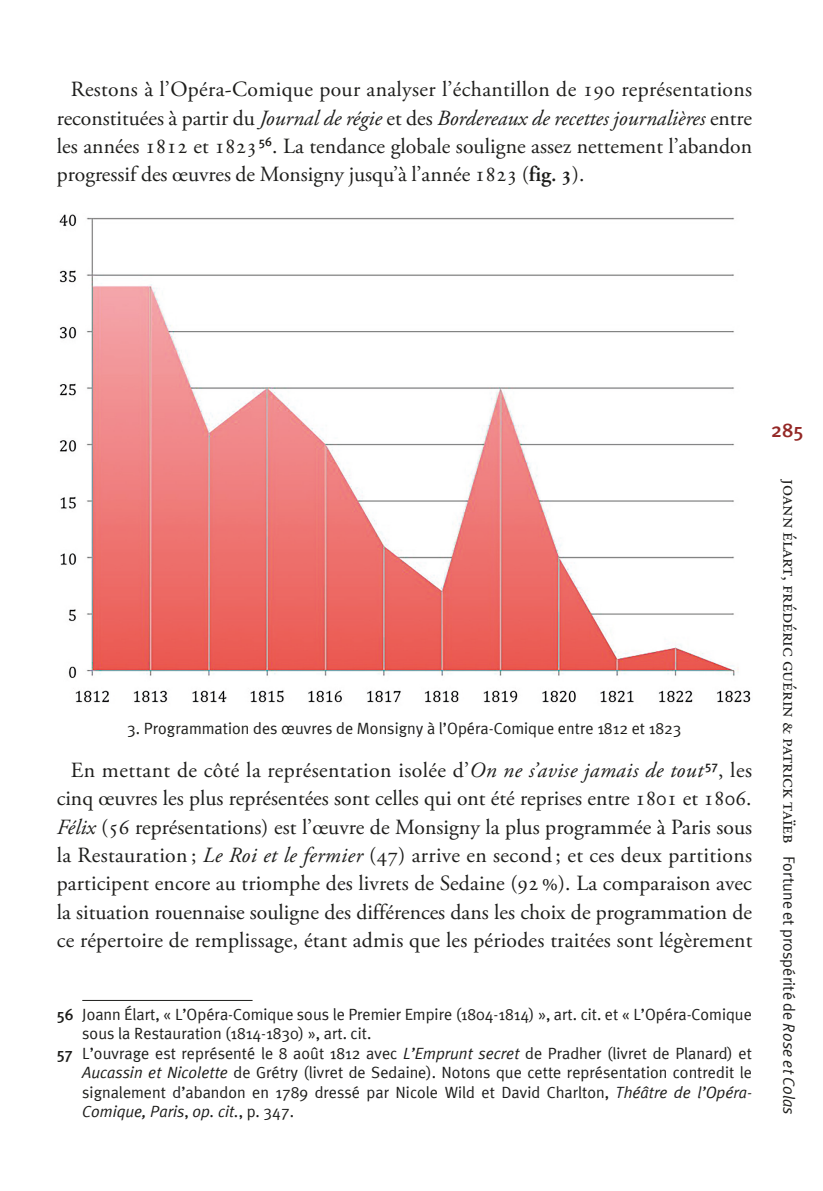
<style>
.page{position:relative;width:823px;height:1191px;background:#fff}
.page>*{position:absolute;margin:0;border:0;box-sizing:border-box;transform-origin:0 0}
.t1{font:21.6px/28.4px "Adobe Garamond Pro";letter-spacing:.005em;color:#1d1d1b;text-align:justify}
.t2{font:500 20px "Meta Plus";color:#942826}
.t3{font:19.6px "Adobe Garamond Pro";color:#1d1d1b}
.t4{font:16.2px "Meta Plus";color:#1d1d1b}
.t5{font:italic 16.2px "Meta Plus";color:#1d1d1b}
.s1{font-style:italic}
.s2{font-weight:600}
.s3{font-weight:500;font-size:16px}
.s4{font-style:normal}
.s5{font-family:"Meta Plus";font-size:16.2px}
.s6{font-family:"Meta Plus";font-style:italic;font-size:16.2px}
</style>
<div class="page">
<img style="left:59px;top:214px;width:692px;height:489px">
<hr style="left:82px;top:1000px;width:170px;height:1px;background:#1d1d1b">
<p class="t1" style="left:57px;top:76px;width:696px;text-indent:14px">Restons à l’Opéra-Comique pour analyser l’échantillon de 190 représentations reconstituées à partir du <span class="s1">Journal de régie</span> et des <span class="s1">Bordereaux de recettes journalières</span> entre les années 1812 et 1823 <sup>56</sup>. La tendance globale souligne assez nettement l’abandon progressif des œuvres de Monsigny jusqu’à l’année 1823 (<span class="s2">fig. 3</span>).</p>
<p class="t4" style="left:127px;top:719px;width:555px">3. Programmation des œuvres de Monsigny à l’Opéra-Comique entre 1812 et 1823</p>
<p class="t1" style="left:57px;top:756px;width:697px;text-indent:14px">En mettant de côté la représentation isolée d’<span class="s1">On ne s’avise jamais de tout</span> <sup>57</sup>, les cinq œuvres les plus représentées sont celles qui ont été reprises entre 1801 et 1806.<br><span class="s1">Félix</span> (56 représentations) est l’œuvre de Monsigny la plus programmée à Paris sous la Restauration ; <span class="s1">Le Roi et le fermier</span> (47) arrive en second ; et ces deux partitions participent encore au triomphe des livrets de Sedaine (92 %). La comparaison avec la situation rouennaise souligne des différences dans les choix de programmation de ce répertoire de remplissage, étant admis que les périodes traitées sont légèrement</p>
<p class="t4" style="left:57px;top:1005px;width:696px"><span class="s3">56</span> Joann Élart, « L’Opéra-Comique sous le Premier Empire (1804-1814) », art. cit. et « L’Opéra-Comique</p>
<p class="t4" style="left:82px;top:1024px;width:290px">sous la Restauration (1814-1830) », art. cit.</p>
<p class="t4" style="left:57px;top:1043px;width:696px"><span class="s3">57</span> L’ouvrage est représenté le 8 août 1812 avec <span class="s1">L’Emprunt secret</span> de Pradher (livret de Planard) et</p>
<p class="t4" style="left:82px;top:1063px;width:670px"><span class="s1">Aucassin et Nicolette</span> de Grétry (livret de Sedaine). Notons que cette représentation contredit le</p>
<p class="t4" style="left:82px;top:1082px;width:670px">signalement d’abandon en 1789 dressé par Nicole Wild et David Charlton, <span class="s1">Théâtre de l’Opéra-</span></p>
<p class="t5" style="left:82px;top:1102px;width:213px">Comique, Paris<span class="s4">,</span> op. cit.<span class="s4">, p. 347.</span></p>
<p class="t2" style="left:770px;top:418px;width:34px">285</p>
<p class="t3" style="left:801px;top:479px;width:637px;rotate:90deg">joann élart, frédéric guérin &amp; patrick taïeb <span class="s5">Fortune et prospérité de</span> <span class="s6">Rose et Colas</span></p>
</div>
